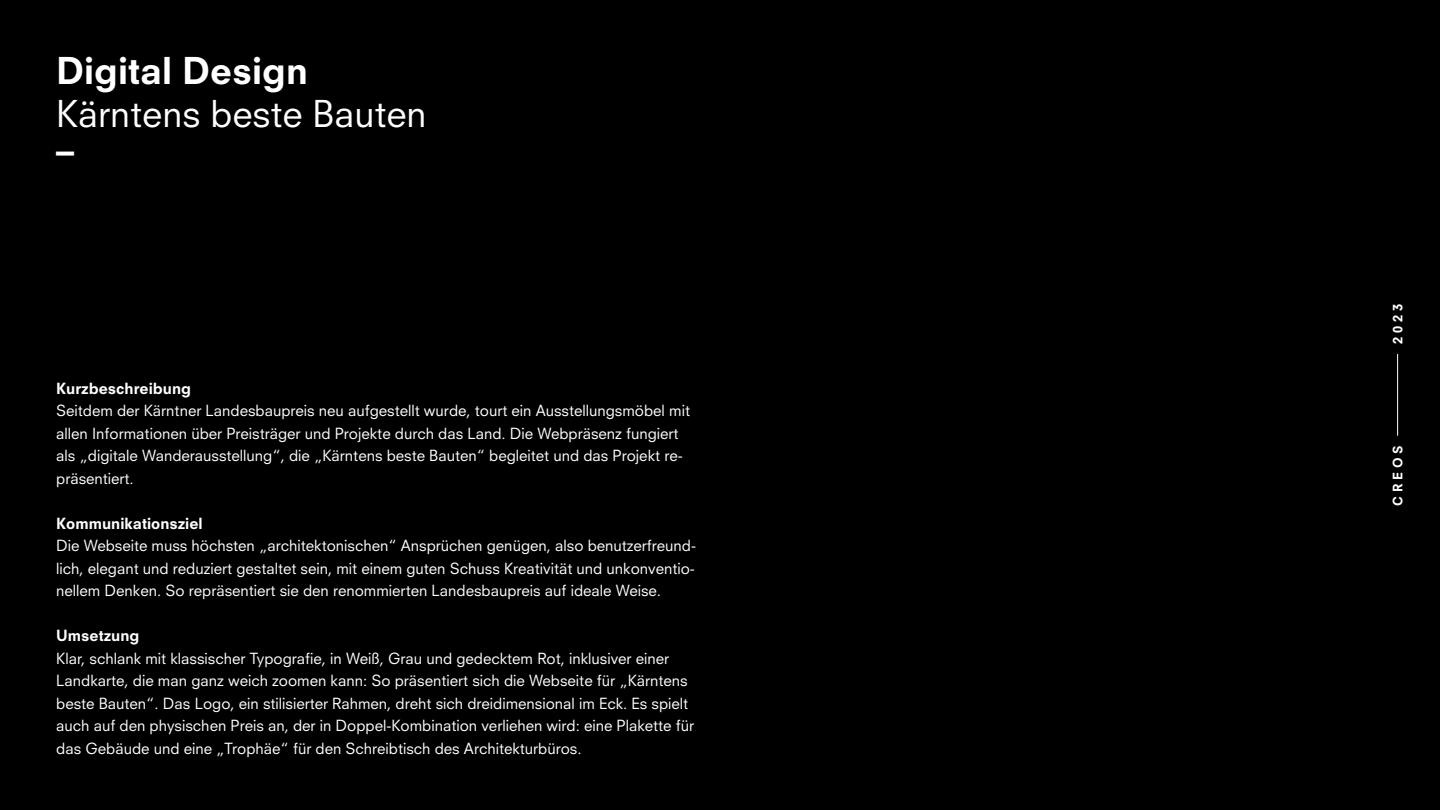
<style>
.page{position:relative;width:1440px;height:810px;background:#000}
.page>*{position:absolute;margin:0;border:0;box-sizing:border-box;transform-origin:0 0}
.t1{font:36px "Neuzeit SLT Std";color:#fff}
.t2{font:800 36px "Neuzeit SLT Std";color:#fff}
.t3{font:15px/22.5px "Neuzeit SLT Std";color:#fff}
.t4{font:800 15px "Neuzeit SLT Std";color:#fff}
.t5{font:800 12.75px "Neuzeit SLT Std";letter-spacing:.3em;color:#fff}
</style>
<div class="page">
<hr style="left:1397px;top:354px;width:1px;height:82px;background:#fff">
<h1 class="t2" style="left:56px;top:49px;width:253px">Digital Design</h1>
<h1 class="t1" style="left:56px;top:92px;width:372px">Kärntens beste Bauten</h1>
<h1 class="t2" style="left:56px;top:128px;width:19px">–</h1>
<p class="t4" style="left:56px;top:379px;width:136px">Kurzbeschreibung</p>
<p class="t3" style="left:56px;top:399px;width:635px">Seitdem der Kärntner Landesbaupreis neu aufgestellt wurde, tourt ein Ausstellungsmöbel mit allen Informationen über Preisträger und Projekte durch das Land. Die Webpräsenz fungiert als „digitale Wanderausstellung“, die „Kärntens beste Bauten“ begleitet und das Projekt re&shy;präsentiert.</p>
<p class="t4" style="left:56px;top:514px;width:148px">Kommunikationsziel</p>
<p class="t3" style="left:56px;top:534px;width:641px;text-align:justify">Die Webseite muss höchsten „architektonischen“ Ansprüchen genügen, also benutzerfreund&shy;lich, elegant und reduziert gestaltet sein, mit einem guten Schuss Kreativität und unkonventio&shy;nellem Denken. So repräsentiert sie den renommierten Landesbaupreis auf ideale Weise.</p>
<p class="t4" style="left:56px;top:627px;width:85px">Umsetzung</p>
<p class="t3" style="left:56px;top:647px;width:639px">Klar, schlank mit klassischer Typografie, in Weiß, Grau und gedecktem Rot, inklusiver einer Landkarte, die man ganz weich zoomen kann: So präsentiert sich die Webseite für „Kärntens beste Bauten“. Das Logo, ein stilisierter Rahmen, dreht sich dreidimensional im Eck. Es spielt auch auf den physischen Preis an, der in Doppel-Kombination verliehen wird: eine Plakette für das Gebäude und eine „Trophäe“ für den Schreibtisch des Architekturbüros.</p>
<p class="t5" style="left:1390px;top:344px;width:41px;rotate:-90deg">2023</p>
<p class="t5" style="left:1390px;top:506px;width:62px;rotate:-90deg">CREOS</p>
</div>
